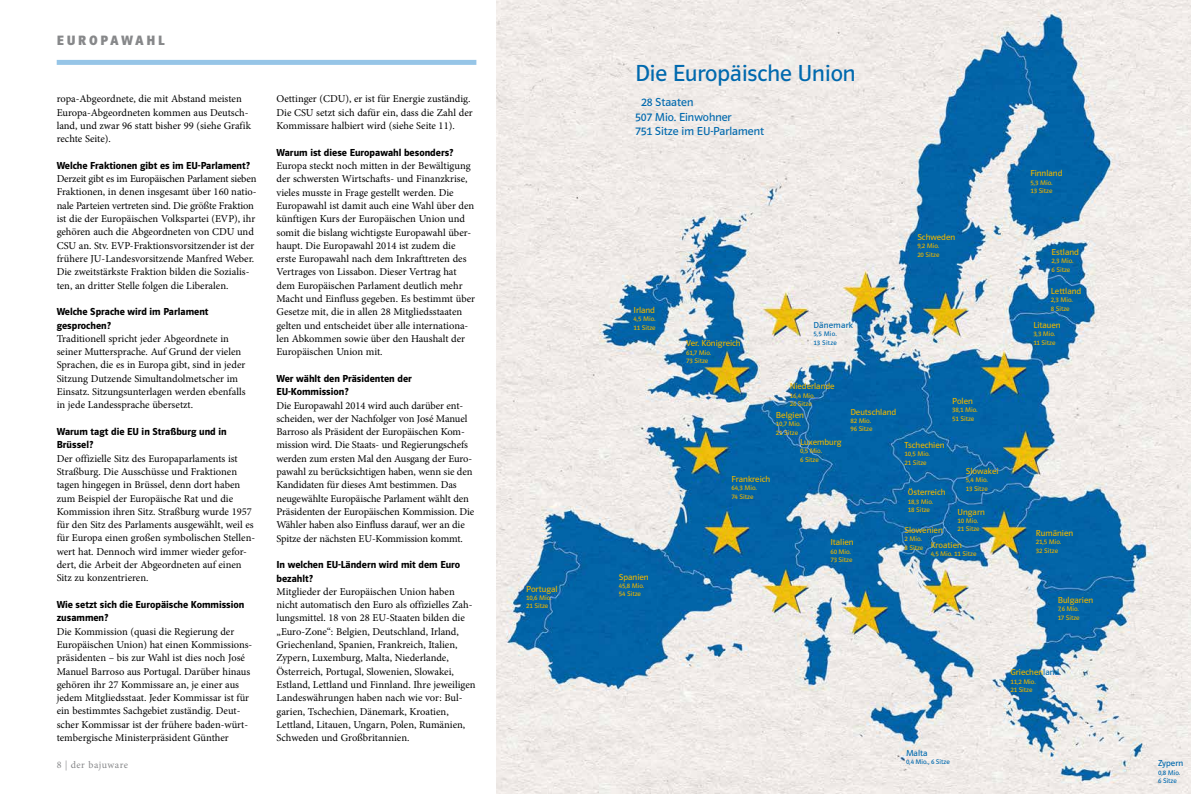
<style>
.page{position:relative;width:1191px;height:794px;background:#fff}
.page>*{position:absolute;margin:0;border:0;box-sizing:border-box;transform-origin:0 0}
.t1{font:24px "Polo 22 Buch";color:#0069ae}
.t2{font:700 14px "Polo 22";color:#87888a}
.t3{font:12px/14.4px "Polo 22 Buch";color:#0069ae}
.t4{font:10.5px/13.3px "Minion Pro";letter-spacing:-.005em;color:#000}
.t5{font:600 10.5px/13.3px "Polo 22";color:#000}
.t6{font:10px "Minion Pro";letter-spacing:.045em;color:#87888a}
.t7{font:9px "Polo 22 Buch";color:#e9b400}
.t8{font:9px "Polo 22 Buch";color:#0069ae}
.t9{font:9px "Polo 22 Buch";letter-spacing:.03em;color:#0069ae}
.t10{font:7px/8.4px "Polo 22 Buch";color:#e9b400}
.t11{font:7px/8.4px "Polo 22 Buch";color:#0069ae}
.t12{font:7px/8.4px "Polo 22 Buch";letter-spacing:.03em;color:#0069ae}
.s1{font-family:"Univers";font-weight:300;font-stretch:condensed}
.s2{color:#0069ae}
</style>
<div class="page">
<img style="left:497px;top:0;width:694px;height:794px">
<div style="left:57px;top:60px;width:419px;height:5px;background:#96c5e7"></div>
<h2 class="t2" style="left:57px;top:32px;width:11px">EURO</h2>
<h2 class="t2" style="left:100px;top:32px;width:46px">PAWAHL</h2>
<p class="t4" style="left:57px;top:92px;width:196px">ropa-Abgeordnete, die mit Abstand meisten Europa-Abgeordneten kommen aus Deutsch&shy;land, und zwar 96 statt bisher 99 (siehe Grafik rechte Seite).</p>
<p class="t5" style="left:57px;top:159px;width:195px">Welche Fraktionen gibt es im EU-Parlament?</p>
<p class="t4" style="left:57px;top:172px;width:201px">Derzeit gibt es im Europäischen Parlament sieben Fraktionen, in denen insgesamt über 160 natio&shy;nale Parteien vertreten sind. Die größte Fraktion ist die der Europäischen Volkspartei (EVP), ihr gehören auch die Abgeordneten von CDU und CSU an. Stv. EVP-Fraktionsvorsitzender ist der frühere JU-Landesvorsitzende Manfred Weber.<br>Die zweitstärkste Fraktion bilden die Sozialis&shy;ten, an dritter Stelle folgen die Liberalen.</p>
<p class="t5" style="left:57px;top:305px;width:153px">Welche Sprache wird im Parlament gesprochen?</p>
<p class="t4" style="left:57px;top:332px;width:190px">Traditionell spricht jeder Abgeordnete in seiner Muttersprache. Auf Grund der vielen Sprachen, die es in Europa gibt, sind in jeder Sitzung Dutzende Simultandolmetscher im Einsatz. Sitzungsunterlagen werden ebenfalls in jede Landessprache übersetzt.</p>
<p class="t5" style="left:57px;top:425px;width:172px">Warum tagt die EU in Straßburg und in<br>Brüssel?</p>
<p class="t4" style="left:57px;top:451px;width:200px">Der offizielle Sitz des Europaparlaments ist Straßburg. Die Ausschüsse und Fraktionen tagen hingegen in Brüssel, denn dort haben zum Beispiel der Europäische Rat und die Kommission ihren Sitz. Straßburg wurde 1957 für den Sitz des Parlaments ausgewählt, weil es für Europa einen großen symbolischen Stellen&shy;wert hat. Dennoch wird immer wieder gefor&shy;dert, die Arbeit der Abgeordneten auf einen Sitz zu konzentrieren.</p>
<p class="t5" style="left:57px;top:598px;width:189px">Wie setzt sich die Europäische Kommission zusammen?</p>
<p class="t4" style="left:57px;top:624px;width:197px">Die Kommission (quasi die Regierung der Europäischen Union) hat einen Kommissions&shy;präsidenten – bis zur Wahl ist dies noch José Manuel Barroso aus Portugal. Darüber hinaus gehören ihr 27 Kommissare an, je einer aus jedem Mitgliedsstaat. Jeder Kommissar ist für ein bestimmtes Sachgebiet zuständig. Deut&shy;scher Kommissar ist der frühere baden-würt&shy;tembergische Ministerpräsident Günther</p>
<p class="t6" style="left:57px;top:758px;width:73px">8 <span class="s1">|</span> der bajuware</p>
<p class="t4" style="left:276px;top:92px;width:198px">Oettinger (CDU), er ist für Energie zuständig.<br>Die CSU setzt sich dafür ein, dass die Zahl der<br>Kommissare halbiert wird (siehe Seite 11).</p>
<p class="t5" style="left:276px;top:145px;width:178px">Warum ist diese Europawahl besonders?</p>
<p class="t4" style="left:276px;top:159px;width:200px">Europa steckt noch mitten in der Bewältigung der schwersten Wirtschafts- und Finanzkrise, vieles musste in Frage gestellt werden. Die Europawahl ist damit auch eine Wahl über den künftigen Kurs der Europäischen Union und somit die bislang wichtigste Europawahl über&shy;haupt. Die Europawahl 2014 ist zudem die erste Europawahl nach dem Inkrafttreten des Vertrages von Lissabon. Dieser Vertrag hat dem Europäischen Parlament deutlich mehr Macht und Einfluss gegeben. Es bestimmt über Gesetze mit, die in allen 28 Mitgliedsstaaten gelten und entscheidet über alle internationa&shy;len Abkommen sowie über den Haushalt der Europäischen Union mit.</p>
<p class="t5" style="left:276px;top:372px;width:137px">Wer wählt den Präsidenten der<br>EU-Kommission?</p>
<p class="t4" style="left:276px;top:398px;width:199px">Die Europawahl 2014 wird auch darüber ent&shy;scheiden, wer der Nachfolger von José Manuel Barroso als Präsident der Europäischen Kom&shy;mission wird. Die Staats- und Regierungschefs werden zum ersten Mal den Ausgang der Euro&shy;pawahl zu berücksichtigen haben, wenn sie den Kandidaten für dieses Amt bestimmen. Das neugewählte Europäische Parlament wählt den Präsidenten der Europäischen Kommission. Die Wähler haben also Einfluss darauf, wer an die Spitze der nächsten EU-Kommission kommt.</p>
<p class="t5" style="left:276px;top:558px;width:185px">In welchen EU-Ländern wird mit dem Euro bezahlt?</p>
<p class="t4" style="left:276px;top:585px;width:201px">Mitglieder der Europäischen Union haben nicht automatisch den Euro als offizielles Zah&shy;lungsmittel. 18 von 28 EU-Staaten bilden die „Euro-Zone“: Belgien, Deutschland, Irland, Griechenland, Spanien, Frankreich, Italien, Zypern, Luxemburg, Malta, Niederlande, Österreich, Portugal, Slowenien, Slowakei, Estland, Lettland und Finnland. Ihre jeweiligen Landeswährungen haben nach wie vor: Bul&shy;garien, Tschechien, Dänemark, Kroatien, Lettland, Litauen, Ungarn, Polen, Rumänien, Schweden und Großbritannien.</p>
<p class="t7" style="left:526px;top:584px;width:33px">Portugal</p>
<p class="t10" style="left:526px;top:593px;width:27px">10,6 Mio.<br>21 Sitze</p>
<h1 class="t1" style="left:635px;top:60px;width:222px">Die Europäische Union</h1>
<p class="t3" style="left:635px;top:95px;width:130px;text-indent:6px">28 Staaten<br>507 Mio. Einwohner<br>751 Sitze im EU-Parlament</p>
<p class="t7" style="left:633px;top:305px;width:23px">Irland</p>
<p class="t10" style="left:633px;top:315px;width:24px">4,5 Mio.<br>11 Sitze</p>
<p class="t7" style="left:619px;top:572px;width:31px">Spanien</p>
<p class="t10" style="left:619px;top:581px;width:27px">45,8 Mio.<br>54 Sitze</p>
<p class="t7" style="left:917px;top:232px;width:39px">Schweden</p>
<p class="t10" style="left:917px;top:242px;width:24px">9,2 Mio.<br>20 Sitze</p>
<p class="t7" style="left:686px;top:338px;width:56px">Ver. Königreich</p>
<p class="t10" style="left:686px;top:348px;width:27px">61,7 Mio.<br>73 Sitze</p>
<p class="t9" style="left:813px;top:320px;width:41px">Dänemark</p>
<p class="t12" style="left:813px;top:330px;width:25px">5,5 Mio.<br>13 Sitze</p>
<p class="t7" style="left:789px;top:381px;width:46px">Niederlande</p>
<p class="t10" style="left:789px;top:391px;width:27px">16,4 Mio.<br>26 Sitze</p>
<p class="t7" style="left:776px;top:410px;width:29px">Belgien</p>
<p class="t10" style="left:776px;top:420px;width:27px">10,7 Mio.<br>21 Sitze</p>
<p class="t7" style="left:800px;top:437px;width:43px">Luxemburg</p>
<p class="t10" style="left:800px;top:447px;width:24px">0,5 Mio.<br>6 Sitze</p>
<p class="t7" style="left:850px;top:407px;width:47px">Deutschland</p>
<p class="t10" style="left:850px;top:416px;width:24px">82 Mio.<br>96 Sitze</p>
<p class="t7" style="left:731px;top:474px;width:40px">Frankreich</p>
<p class="t10" style="left:731px;top:484px;width:27px">64,3 Mio.<br>74 Sitze</p>
<p class="t7" style="left:830px;top:537px;width:25px">Italien</p>
<p class="t10" style="left:830px;top:547px;width:24px">60 Mio.<br>73 Sitze</p>
<p class="t7" style="left:904px;top:440px;width:42px">Tschechien</p>
<p class="t10" style="left:904px;top:450px;width:27px">10,5 Mio.<br>21 Sitze</p>
<p class="t7" style="left:952px;top:396px;width:22px">Polen</p>
<p class="t10" style="left:952px;top:406px;width:27px">38,1 Mio.<br>51 Sitze</p>
<p class="t7" style="left:965px;top:466px;width:34px">Slowakei</p>
<p class="t10" style="left:965px;top:476px;width:24px">5,4 Mio.<br>13 Sitze</p>
<p class="t7" style="left:908px;top:487px;width:39px">Österreich</p>
<p class="t10" style="left:908px;top:497px;width:27px">18,3 Mio.<br>18 Sitze</p>
<p class="t7" style="left:957px;top:507px;width:29px">Ungarn</p>
<p class="t10" style="left:957px;top:516px;width:24px">10 Mio.<br>21 Sitze</p>
<p class="t7" style="left:904px;top:525px;width:40px">Slowenien</p>
<p class="t10" style="left:904px;top:535px;width:19px">2 Mio.</p>
<p class="t7" style="left:904px;top:540px;width:59px"><sub>8</sub> <sub>Sitze</sub> Kroatien</p>
<p class="t10" style="left:930px;top:550px;width:47px">4,5 Mio. 11 Sitze</p>
<p class="t7" style="left:1030px;top:168px;width:33px">Finnland</p>
<p class="t10" style="left:1030px;top:178px;width:24px">5,3 Mio.<br>13 Sitze</p>
<p class="t7" style="left:1051px;top:247px;width:29px">Estland</p>
<p class="t10" style="left:1051px;top:257px;width:24px">2,3 Mio.<br>6 Sitze</p>
<p class="t7" style="left:1050px;top:286px;width:32px">Lettland</p>
<p class="t10" style="left:1050px;top:296px;width:24px">2,3 Mio.<br>8 Sitze</p>
<p class="t7" style="left:1033px;top:320px;width:29px">Litauen</p>
<p class="t10" style="left:1033px;top:330px;width:24px">3,3 Mio.<br>11 Sitze</p>
<p class="t7" style="left:1036px;top:528px;width:39px">Rumänien</p>
<p class="t10" style="left:1036px;top:537px;width:27px">21,5 Mio.<br>32 Sitze</p>
<p class="t7" style="left:1057px;top:595px;width:37px">Bulgarien</p>
<p class="t10" style="left:1057px;top:605px;width:24px">7,6 Mio.<br>17 Sitze</p>
<p class="t7" style="left:1010px;top:667px;width:50px">Griechen<span class="s2">land</span></p>
<p class="t10" style="left:1010px;top:677px;width:27px">11,2 Mio.<br>21 Sitze</p>
<p class="t8" style="left:906px;top:748px;width:23px">Malta</p>
<p class="t11" style="left:906px;top:757px;width:45px">0,4 Mio., 6 Sitze</p>
<p class="t8" style="left:1158px;top:758px;width:27px">Zypern</p>
<p class="t11" style="left:1158px;top:768px;width:24px">0,8 Mio.<br>6 Sitze</p>
</div>
